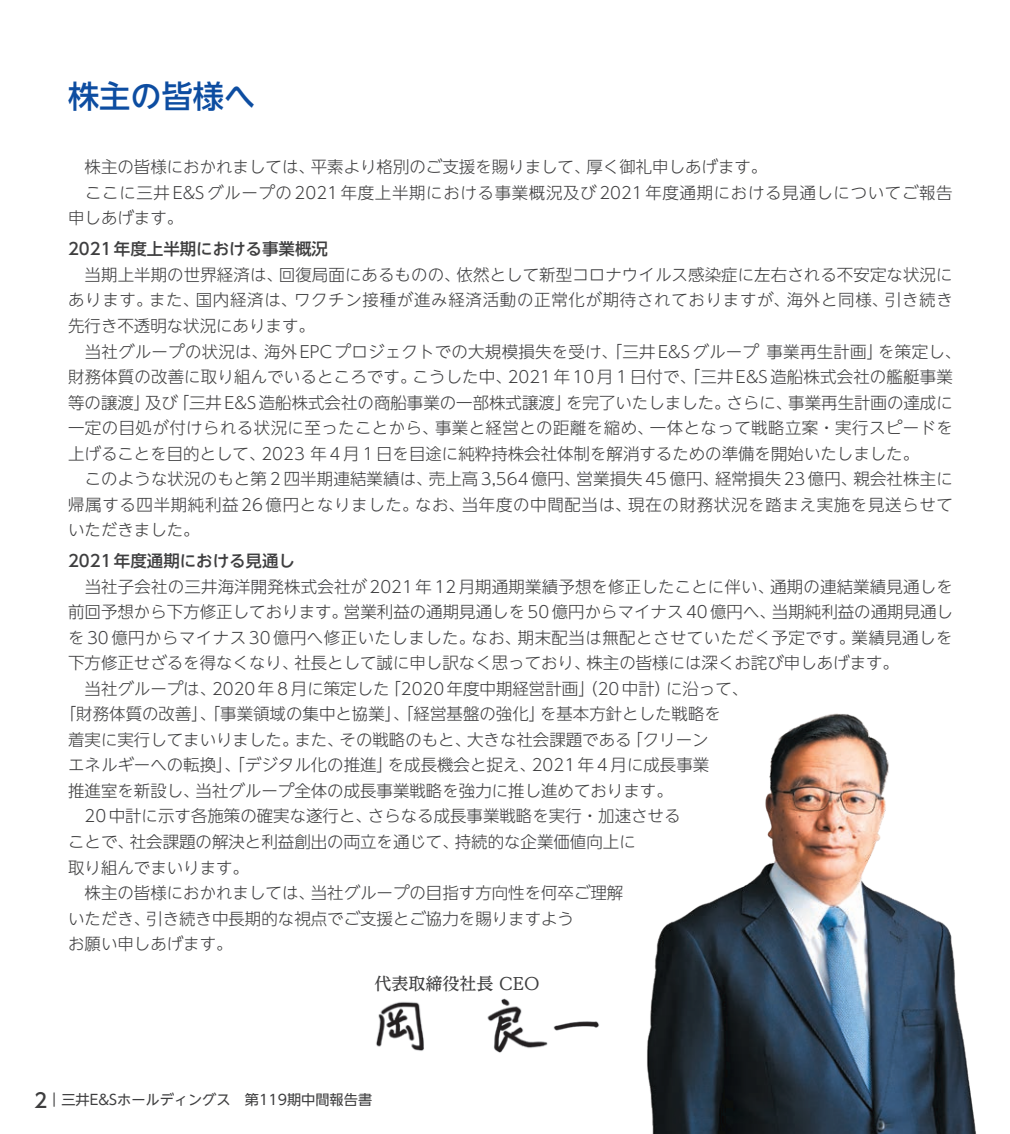
<style>
.page{position:relative;width:1010px;height:1134px;background:#fff}
.page>*{position:absolute;margin:0;border:0;box-sizing:border-box;transform-origin:0 0}
.t1{font:500 31.2px "UD Shin Go NT Pro";color:#0d4da1}
.t2{font:500 17px "UD Reimin Pro";color:#3e3e3f}
.t3{font:300 16.4px/25.6px "UD Shin Go NT Pro";color:#3e3e3f}
.t4{font:300 16.4px "UD Shin Go NT Pro";letter-spacing:.03em;color:#3e3e3f}
.t5{font:500 16.4px "UD Shin Go NT Pro";color:#3e3e3f}
.t6{font:14.2px "UD Shin Go NT Pro";color:#3e3e3f}
.s1{font-weight:500;font-size:19.8px}
.s2{font-weight:500}
</style>
<div class="page">
<img style="left:376px;top:998px;width:223px;height:55px">
<img style="left:647px;top:713px;width:330px;height:421px">
<h1 class="t1" style="left:68px;top:71px;width:189px">株主の皆様へ</h1>
<p class="t3" style="left:68px;top:154px;width:885px">　株主の皆様におかれましては、平素より格別のご支援を賜りまして、厚く御礼申しあげます。<br>　ここに三井E&amp;Sグループの2021年度上半期における事業概況及び2021年度通期における見通しについてご報告申しあげます。</p>
<p class="t5" style="left:68px;top:236px;width:261px">2021年度上半期における事業概況</p>
<p class="t3" style="left:68px;top:261px;width:894px">　当期上半期の世界経済は、回復局面にあるものの、依然として新型コロナウイルス感染症に左右される不安定な状況にあります。また、国内経済は、ワクチン接種が進み経済活動の正常化が期待されておりますが、海外と同様、引き続き先行き不透明な状況にあります。<br>　当社グループの状況は、海外EPCプロジェクトでの大規模損失を受け、「三井E&amp;Sグループ 事業再生計画」を策定し、財務体質の改善に取り組んでいるところです。こうした中、2021年10月１日付で、「三井E&amp;S造船株式会社の艦艇事業等の譲渡」及び「三井E&amp;S造船株式会社の商船事業の一部株式譲渡」を完了いたしました。さらに、事業再生計画の達成に一定の目処が付けられる状況に至ったことから、事業と経営との距離を縮め、一体となって戦略立案・実行スピードを上げることを目的として、2023 年４月１日を目途に純粋持株会社体制を解消するための準備を開始いたしました。<br>　このような状況のもと第２四半期連結業績は、売上高3,564億円、営業損失45億円、経常損失23億円、親会社株主に帰属する四半期純利益26億円となりました。なお、当年度の中間配当は、現在の財務状況を踏まえ実施を見送らせていただきました。</p>
<p class="t5" style="left:68px;top:548px;width:228px">2021年度通期における見通し</p>
<p class="t3" style="left:68px;top:573px;width:886px">　当社子会社の三井海洋開発株式会社が2021年12月期通期業績予想を修正したことに伴い、通期の連結業績見通しを</p>
<p class="t3" style="left:68px;top:599px;width:886px">前回予想から下方修正しております。営業利益の通期見通しを50億円からマイナス40億円へ、当期純利益の通期見通し</p>
<p class="t4" style="left:68px;top:624px;width:885px">を30億円からマイナス30億円へ修正いたしました。なお、期末配当は無配とさせていただく予定です。業績見通しを</p>
<p class="t3" style="left:68px;top:650px;width:832px">下方修正せざるを得なくなり、社長として誠に申し訳なく思っており、株主の皆様には深くお詫び申しあげます。</p>
<p class="t3" style="left:68px;top:675px;width:681px">　当社グループは、2020年８月に策定した「2020年度中期経営計画」（20中計）に沿って、</p>
<p class="t3" style="left:60px;top:701px;width:662px">「財務体質の改善」、「事業領域の集中と協業」、「経営基盤の強化」を基本方針とした戦略を</p>
<p class="t3" style="left:68px;top:726px;width:642px">着実に実行してまいりました。また、その戦略のもと、大きな社会課題である「クリーン</p>
<p class="t3" style="left:68px;top:752px;width:642px">エネルギーへの転換」、「デジタル化の推進」を成長機会と捉え、2021年４月に成長事業</p>
<p class="t3" style="left:68px;top:777px;width:606px">推進室を新設し、当社グループ全体の成長事業戦略を強力に推し進めております。</p>
<p class="t3" style="left:68px;top:803px;width:613px">　20中計に示す各施策の確実な遂行と、さらなる成長事業戦略を実行・加速させる</p>
<p class="t3" style="left:68px;top:828px;width:569px">ことで、社会課題の解決と利益創出の両立を通じて、持続的な企業価値向上に</p>
<p class="t3" style="left:68px;top:854px;width:182px">取り組んでまいります。</p>
<p class="t3" style="left:68px;top:879px;width:556px">　株主の皆様におかれましては、当社グループの目指す方向性を何卒ご理解</p>
<p class="t3" style="left:68px;top:905px;width:507px">いただき、引き続き中長期的な視点でご支援とご協力を賜りますよう</p>
<p class="t3" style="left:68px;top:930px;width:166px">お願い申しあげます。</p>
<p class="t2" style="left:374px;top:969px;width:166px">代表取締役社長 CEO</p>
<p class="t6" style="left:34px;top:1088px;width:339px"><span class="s1">2</span><span class="s2">｜</span>三井E&amp;Sホールディングス　第119期中間報告書</p>
</div>
